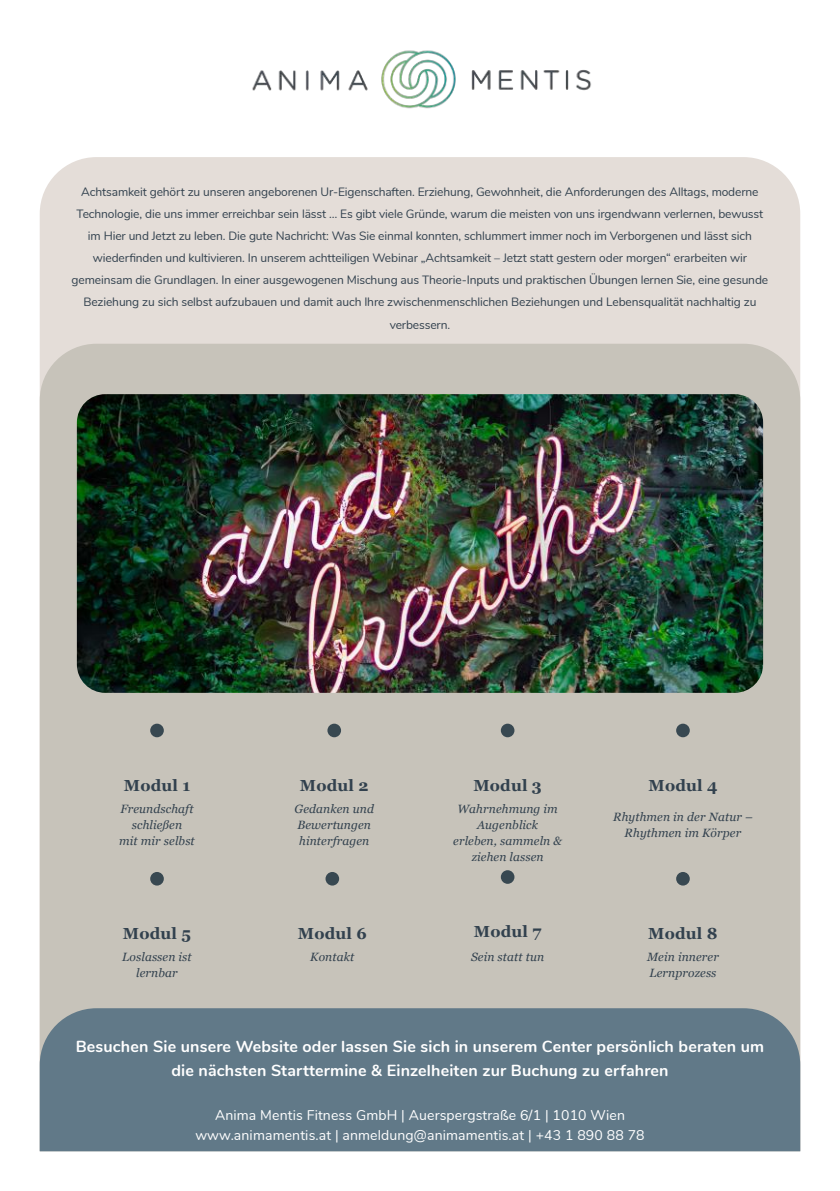
<style>
.page{position:relative;width:840px;height:1191px;background:#fff}
.page>*{position:absolute;margin:0;border:0;box-sizing:border-box;transform-origin:0 0}
.t1{font:700 16px/24px "Nunito";letter-spacing:.01em;color:#fff;text-align:center}
.t2{font:700 16px "Georgia";letter-spacing:.01em;color:#32414e}
.t3{font:14px/20px "Nunito";letter-spacing:.01em;color:#fff;text-align:center}
.t4{font:12px/22px "Nunito";letter-spacing:-.01em;color:#32414e;text-align:center}
.t5{font:italic 12px/16px "Georgia";letter-spacing:.01em;color:#32414e;text-align:center}
</style>
<div class="page">
<div style="left:40px;top:157px;width:759px;height:187px;background:#e4ddd8"></div>
<div style="left:40px;top:344px;width:759px;height:664px;background:#c7c3ba"></div>
<div style="left:40px;top:1008px;width:759px;height:143px;background:#617988"></div>
<img style="left:77px;top:394px;width:685px;height:299px">
<div style="left:150px;top:872px;width:14px;height:13px;background:#384851;border-radius:50%"></div>
<div style="left:150px;top:723px;width:14px;height:14px;background:#384851;border-radius:50%"></div>
<div style="left:325px;top:872px;width:14px;height:13px;background:#384851;border-radius:50%"></div>
<div style="left:327px;top:723px;width:14px;height:14px;background:#384851;border-radius:50%"></div>
<div style="left:500px;top:870px;width:14px;height:14px;background:#384851;border-radius:50%"></div>
<div style="left:500px;top:723px;width:14px;height:14px;background:#384851;border-radius:50%"></div>
<div style="left:675px;top:872px;width:14px;height:13px;background:#384851;border-radius:50%"></div>
<div style="left:675px;top:723px;width:14px;height:14px;background:#384851;border-radius:50%"></div>
<img style="left:252px;top:50px;width:339px;height:59px">
<p class="t4" style="left:72px;top:181px;width:697px">Achtsamkeit gehört zu unseren angeborenen Ur-Eigenschaften. Erziehung, Gewohnheit, die Anforderungen des Alltags, moderne Technologie, die uns immer erreichbar sein lässt … Es gibt viele Gründe, warum die meisten von uns irgendwann verlernen, bewusst im Hier und Jetzt zu leben. Die gute Nachricht: Was Sie einmal konnten, schlummert immer noch im Verborgenen und lässt sich wiederfinden und kultivieren. In unserem achtteiligen Webinar „Achtsamkeit – Jetzt statt gestern oder morgen“ erarbeiten wir gemeinsam die Grundlagen. In einer ausgewogenen Mischung aus Theorie-Inputs und praktischen Übungen lernen Sie, eine gesunde Beziehung zu sich selbst aufzubauen und damit auch Ihre zwischenmenschlichen Beziehungen und Lebensqualität nachhaltig zu verbessern.</p>
<h1 class="t2" style="left:124px;top:773px;width:68px">Modul 1</h1>
<h1 class="t2" style="left:300px;top:773px;width:70px">Modul 2</h1>
<h1 class="t2" style="left:473px;top:773px;width:70px">Modul 3</h1>
<h1 class="t2" style="left:648px;top:773px;width:70px">Modul 4</h1>
<p class="t5" style="left:119px;top:800px;width:77px">Freundschaft schließen<br>mit mir selbst</p>
<p class="t5" style="left:294px;top:800px;width:81px;text-align:left">Gedanken und<br>Bewertungen hinterfragen</p>
<p class="t5" style="left:453px;top:800px;width:110px">Wahrnehmung im<br>Augenblick<br>erleben, sammeln &amp; ziehen lassen</p>
<p class="t5" style="left:612px;top:808px;width:141px">Rhythmen in der Natur –<br>Rhythmen im Körper</p>
<h1 class="t2" style="left:123px;top:921px;width:70px">Modul 5</h1>
<h1 class="t2" style="left:298px;top:921px;width:70px">Modul 6</h1>
<h1 class="t2" style="left:473px;top:919px;width:69px">Modul 7</h1>
<h1 class="t2" style="left:648px;top:921px;width:71px">Modul 8</h1>
<p class="t5" style="left:122px;top:948px;width:71px">Loslassen ist lernbar</p>
<p class="t5" style="left:310px;top:948px;width:46px">Kontakt</p>
<p class="t5" style="left:471px;top:948px;width:75px">Sein statt tun</p>
<p class="t5" style="left:646px;top:948px;width:73px;text-align:left">Mein innerer<br>Lernprozess</p>
<h1 class="t1" style="left:76px;top:1033px;width:689px">Besuchen Sie unsere Website oder lassen Sie sich in unserem Center persönlich beraten um die nächsten Starttermine &amp; Einzelheiten zur Buchung zu erfahren</h1>
<p class="t3" style="left:195px;top:1104px;width:450px">Anima Mentis Fitness GmbH | Auerspergstraße 6/1 | 1010 Wien www.animamentis.at | anmeldung@animamentis.at | +43 1 890 88 78</p>
</div>
